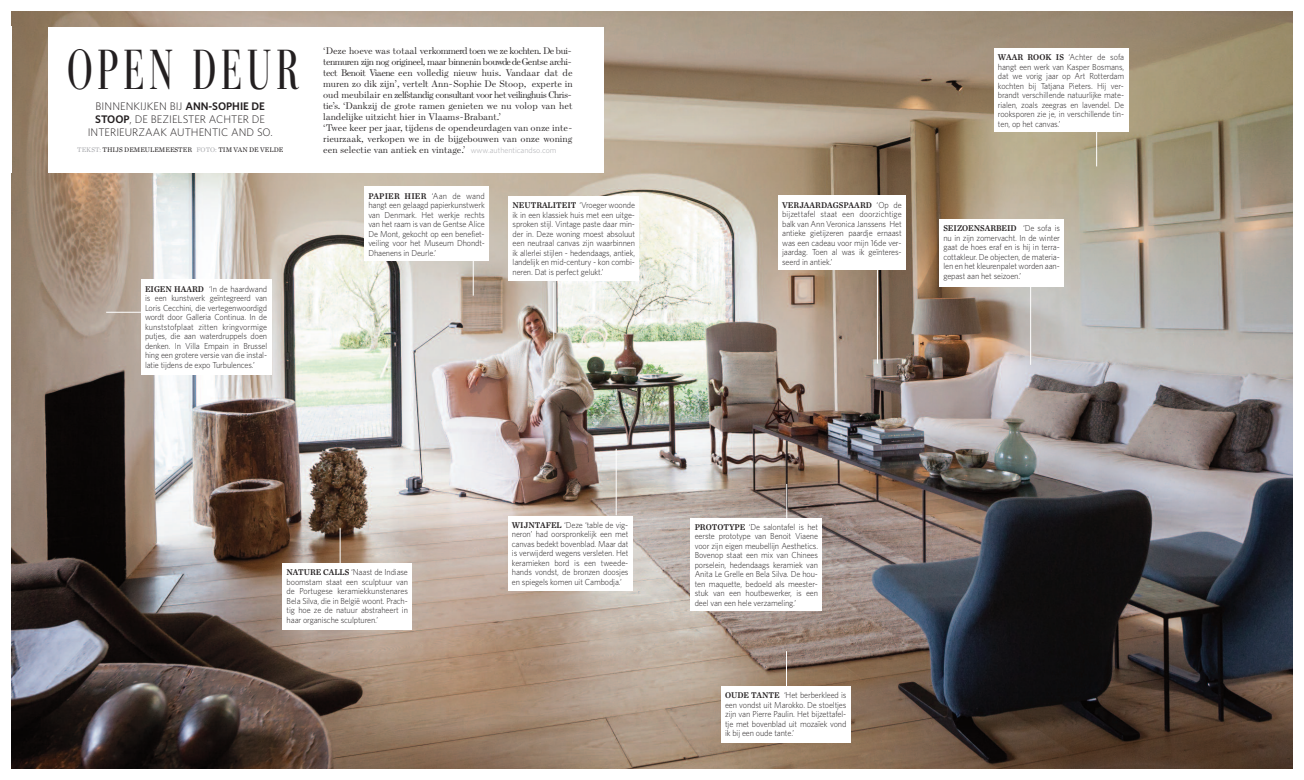
<style>
.page{position:relative;width:1304px;height:780px;background:#fff}
.page>*{position:absolute;margin:0;border:0;box-sizing:border-box;transform-origin:0 0}
.t1{font:condensed 56px "Detroit Bodoni";letter-spacing:.15em;color:#231f20;scale:.71 1}
.t2{font:300 11px/13px "Whitney";color:#231f20;text-align:center}
.t3{font:300 9.7px/11px "Escrow";color:#231f20}
.t4{font:300 8.7px/9.5px "Whitney";letter-spacing:-.015em;color:#231f20;text-align:justify;scale:.95 1}
.t5{font:8.7px "Chronicle Text G1 Semi SC";letter-spacing:.005em;color:#231f20;scale:.95 1}
.t6{font:7px "Chronicle Text G1 Roman SC";color:#231f20}
.s1{font-weight:600}
.s2{color:#a8a9ad}
.s3{font-family:"Chronicle Text G1 Semi SC";font-weight:400}
.s4{font-family:"Whitney";font-size:8px;color:#a8a9ad}
.s5{font-family:"Whitney";font-weight:300}
</style>
<div class="page">
<img style="left:11px;top:11px;width:1282px;height:757px">
<hr style="left:106px;top:312px;width:37px;height:1px;background:#fff">
<div style="left:364px;top:187px;width:125px;height:74px;background:#fff"></div>
<div style="left:778px;top:196px;width:128px;height:74px;background:#fff"></div>
<div style="left:691px;top:518px;width:131px;height:92px;background:#fff"></div>
<div style="left:939px;top:219px;width:125px;height:67px;background:#fff"></div>
<div style="left:509px;top:196px;width:130px;height:85px;background:#fff"></div>
<div style="left:508px;top:515px;width:124px;height:75px;background:#fff"></div>
<div style="left:283px;top:563px;width:129px;height:66px;background:#fff"></div>
<div style="left:994px;top:48px;width:134px;height:84px;background:#fff"></div>
<div style="left:141px;top:280px;width:130px;height:95px;background:#fff"></div>
<div style="left:48px;top:27px;width:556px;height:146px;background:#fff"></div>
<hr style="left:340px;top:528px;width:1px;height:35px;background:#fff">
<hr style="left:616px;top:449px;width:1px;height:66px;background:#fff">
<hr style="left:787px;top:484px;width:1px;height:35px;background:#fff">
<hr style="left:1030px;top:286px;width:1px;height:79px;background:#fff">
<hr style="left:554px;top:282px;width:1px;height:58px;background:#fff">
<hr style="left:877px;top:270px;width:1px;height:93px;background:#fff">
<hr style="left:473px;top:261px;width:1px;height:34px;background:#fff">
<hr style="left:1096px;top:132px;width:1px;height:34px;background:#fff">
<div style="left:721px;top:686px;width:129px;height:57px;background:#fff"></div>
<hr style="left:786px;top:651px;width:1px;height:35px;background:#fff">
<h1 class="t1" style="left:68px;top:37px;width:325px">OPEN DEUR</h1>
<p class="t2" style="left:88px;top:100px;width:187px">BINNENKIJKEN BIJ <span class="s1">ANN-SOPHIE DE<br>STOOP</span>, DE BEZIELSTER ACHTER DE<br>INTERIEURZAAK AUTHENTIC AND SO.</p>
<p class="t6" style="left:77px;top:148px;width:208px"><span class="s2">TEKST:</span> THIJS DEMEULEMEESTER <span class="s2">FOTO:</span> TIM VAN DE VELDE</p>
<p class="t4" style="left:145px;top:285px;width:130px"><span class="s3">EIGEN HAARD</span> ‘In de haardwand is een kunstwerk geïntegreerd van Loris Cecchini, die vertegenwoordigd wordt door Galleria Continua. In de kunststofplaat zitten kringvormige putjes, die aan waterdruppels doen denken. In Villa Empain in Brussel hing een grotere versie van die instal&shy;latie tijdens de expo Turbulences.’</p>
<p class="t3" style="left:323px;top:45px;width:251px">‘Deze hoeve was totaal verkommerd toen we ze kochten. De bui&shy;tenmuren zijn nog origineel, maar binnenin bouwdedeGentse archi&shy;tect Benoit Viaene een volledig nieuw huis. Vandaar dat de muren zo dik zijn’, vertelt Ann-Sophie De Stoop, experte in oud meubilair en zelfstandig consultant voor het veilinghuis Chris&shy;tie’s. ‘Dankzij de grote ramen genieten we nu volop van het landelijke uitzicht hier in Vlaams-Brabant.’<br>‘Twee keer per jaar, tijdens de opendeurdagen van onze inte&shy;rieurzaak, verkopen we in de bijgebouwen van onze woning een selectie van antiek en vintage.’ <span class="s4">www.authenticandso.com</span></p>
<p class="t5" style="left:368px;top:193px;width:124px">PAPIER HIER <span class="s5">‘Aan de wand</span></p>
<p class="t4" style="left:368px;top:201px;width:124px">hangt een gelaagd papierkunstwerk van Denmark. Het werkje rechts van het raam is van de Gentse Alice De Mont, gekocht op een benefiet&shy;veiling voor het Museum Dhondt-Dhaenens in Deurle.’</p>
<p class="t5" style="left:782px;top:202px;width:127px">VERJAARDAGSPAARD <span class="s5">‘Op de</span></p>
<p class="t4" style="left:513px;top:201px;width:130px"><span class="s3">NEUTRALITEIT</span> ‘Vroeger woonde ik in een klassiek huis met een uitge&shy;sproken stijl. Vintage paste daar min&shy;der in. Deze woning moest absoluut een neutraal canvas zijn waarbinnen ik allerlei stijlen - hedendaags, antiek, landelijk en mid-century - kon combi&shy;neren. Dat is perfect gelukt.’</p>
<p class="t4" style="left:782px;top:210px;width:127px">bijzettafel staat een doorzichtige balk van Ann Veronica Janssens Het antieke gietijzeren paardje ernaast was een cadeau voor mijn 16de ver&shy;jaardag. Toen al was ik geïnteres&shy;seerd in antiek.’</p>
<p class="t4" style="left:998px;top:53px;width:134px"><span class="s3">WAAR ROOK IS</span> ‘Achter de sofa hangt een werk van Kasper Bosmans, dat we vorig jaar op Art Rotterdam kochten bij Tatjana Pieters. Hij ver&shy;brandt verschillende natuurlijke mate&shy;rialen, zoals zeegras en lavendel. De rooksporen zie je, in verschillende tin&shy;ten, op het canvas.’</p>
<p class="t5" style="left:943px;top:225px;width:124px">SEIZOENSARBEID <span class="s5">‘De sofa is</span></p>
<p class="t4" style="left:943px;top:234px;width:124px">nu in zijn zomervacht. In de winter gaat de hoes eraf en is hij in terra&shy;cottakleur. De objecten, de materia&shy;len en het kleurenpalet worden aan&shy;gepast aan het seizoen.’</p>
<p class="t4" style="left:287px;top:568px;width:129px"><span class="s3">NATURE CALLS</span> ‘Naast de Indiase boomstam staat een sculptuur van de Portugese keramiekkunstenares Bela Silva, die in België woont. Prach&shy;tig hoe ze de natuur abstraheert in haar organische sculpturen.’</p>
<p class="t4" style="left:512px;top:520px;width:124px"><span class="s3">WIJNTAFEL</span> ‘Deze ‘table de vig&shy;neron’ had oorspronkelijk een met canvas bedekt bovenblad. Maar dat is verwijderd wegens versleten. Het keramieken bord is een tweede&shy;hands vondst, de bronzen doosjes en spiegels komen uit Cambodja.’</p>
<p class="t4" style="left:695px;top:522px;width:131px"><span class="s3">PROTOTYPE</span> ‘De salontafel is het eerste prototype van Benoit Viaene voor zijn eigen meubellijn Aesthetics.<br>Bovenop staat een mix van Chinees porselein, hedendaags keramiek van Anita Le Grelle en Bela Silva. De hou&shy;ten maquette, bedoeld als meester&shy;stuk van een houtbewerker, is een deel van een hele verzameling.’</p>
<p class="t4" style="left:725px;top:691px;width:129px"><span class="s3">OUDE TANTE</span> ‘Het berberkleed is een vondst uit Marokko. De stoeltjes zijn van Pierre Paulin. Het bijzettafel&shy;tje met bovenblad uit mozaïek vond ik bij een oude tante.’</p>
</div>
